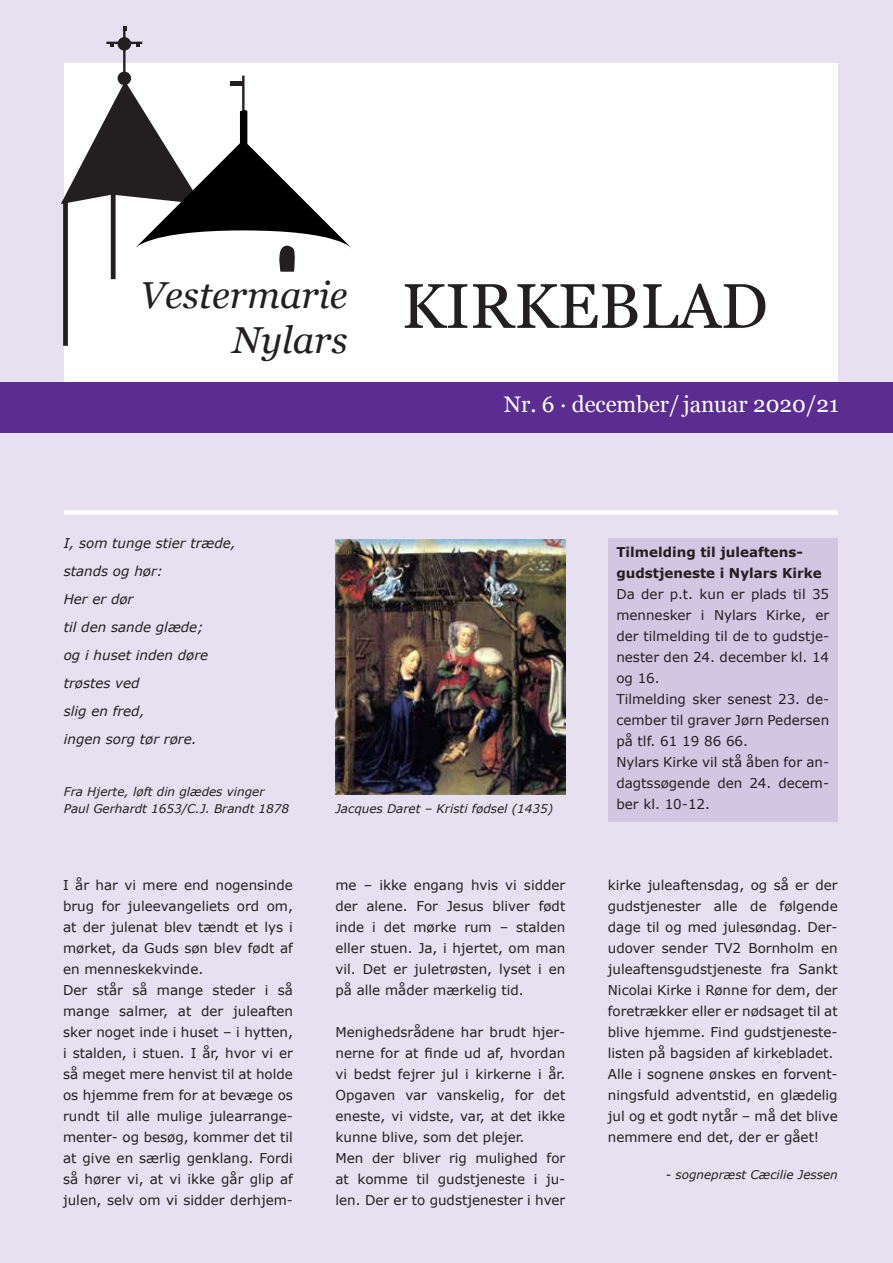
<style>
.page{position:relative;width:893px;height:1263px;background:#e6e0f0}
.page>*{position:absolute;margin:0;border:0;box-sizing:border-box;transform-origin:0 0}
.t1{font:63px "Georgia";color:#231f20}
.t2{font:italic 37.5px/45px "Georgia";color:#231f20;text-align:right}
.t3{font:22.5px "Georgia";color:#fff}
.t4{font:13.5px/21px "Verdana";color:#231f20}
.t5{font:italic 13.5px/28px "Verdana";color:#231f20}
.t6{font:700 13.5px/21px "Verdana";color:#231f20}
.t7{font:italic 12px/16.5px "Verdana";color:#231f20}
</style>
<div class="page">
<div style="left:64px;top:64px;width:774px;height:356px;background:#fff"></div>
<div style="left:0;top:382px;width:893px;height:51px;background:#5c2d91"></div>
<div style="left:111px;top:194px;width:5px;height:85px;background:#231f20"></div>
<div style="left:118px;top:72px;width:13px;height:13px;background:#231f20;border-radius:50%"></div>
<div style="left:118px;top:37px;width:13px;height:14px;background:#231f20;border-radius:50%"></div>
<hr style="left:242px;top:76px;width:3px;height:37px;background:#231f20">
<hr style="left:123px;top:30px;width:3px;height:51px;background:#231f20">
<svg style="left:110px;top:44px;width:4px;height:3px"></svg>
<svg style="left:136px;top:44px;width:4px;height:3px"></svg>
<svg style="left:123px;top:26px;width:3px;height:4px"></svg>
<hr style="left:106px;top:42px;width:36px;height:2px;background:#231f20">
<svg style="left:61px;top:81px;width:291px;height:191px"></svg>
<div style="left:63px;top:201px;width:5px;height:145px;background:#231f20"></div>
<div style="left:64px;top:510px;width:774px;height:5px;background:#fff"></div>
<img style="left:335px;top:539px;width:230px;height:255px">
<div style="left:608px;top:538px;width:230px;height:284px;background:#d1c7e3"></div>
<h2 class="t2" style="left:140px;top:271px;width:209px">Vestermarie<br>Nylars</h2>
<h1 class="t1" style="left:402px;top:260px;width:368px">KIRKEBLAD</h1>
<h3 class="t3" style="left:504px;top:388px;width:336px">Nr. 6 · december/ januar 2020/21</h3>
<p class="t5" style="left:64px;top:529px;width:174px">I, som tunge stier træde, stands og hør:<br>Her er dør<br>til den sande glæde;<br>og i huset inden døre trøstes ved<br>slig en fred,<br>ingen sorg tør røre.</p>
<p class="t7" style="left:64px;top:784px;width:227px">Fra Hjerte, løft din glædes vinger<br>Paul Gerhardt 1653/C.J. Brandt 1878</p>
<p class="t7" style="left:335px;top:801px;width:219px">Jacques Daret – Kristi fødsel (1435)</p>
<p class="t4" style="left:63px;top:874px;width:231px">I år har vi mere end nogensinde brug for juleevangeliets ord om, at der julenat blev tændt et lys i mørket, da Guds søn blev født af en menneskekvinde.<br>Der står så mange steder i så mange salmer, at der juleaften sker noget inde i huset – i hytten, i stalden, i stuen. I år, hvor vi er så meget mere henvist til at holde os hjemme frem for at bevæge os rundt til alle mulige julearrange&shy;menter- og besøg, kommer det til at give en særlig genklang. Fordi så hører vi, at vi ikke går glip af julen, selv om vi sidder derhjem-</p>
<p class="t4" style="left:335px;top:874px;width:231px;text-align:justify">me – ikke engang hvis vi sidder der alene. For Jesus bliver født inde i det mørke rum – stalden eller stuen. Ja, i hjertet, om man vil. Det er juletrøsten, lyset i en på alle måder mærkelig tid.</p>
<p class="t4" style="left:335px;top:1021px;width:231px">Menighedsrådene har brudt hjer&shy;nerne for at finde ud af, hvordan vi bedst fejrer jul i kirkerne i år.<br>Opgaven var vanskelig, for det eneste, vi vidste, var, at det ikke kunne blive, som det plejer.<br>Men der bliver rig mulighed for at komme til gudstjeneste i ju&shy;len. Der er to gudstjenester i hver</p>
<p class="t6" style="left:616px;top:541px;width:207px">Tilmelding til juleaftens&shy;gudstjeneste i Nylars Kirke</p>
<p class="t4" style="left:616px;top:584px;width:214px">Da der p.t. kun er plads til 35 mennesker i Nylars Kirke, er der tilmelding til de to gudstje&shy;nester den 24. december kl. 14 og 16.<br>Tilmelding sker senest 23. de&shy;cember til graver Jørn Pedersen på tlf. 61 19 86 66.<br>Nylars Kirke vil stå åben for an&shy;dagtssøgende den 24. decem&shy;ber kl. 10-12.</p>
<p class="t4" style="left:608px;top:874px;width:231px">kirke juleaftensdag, og så er der gudstjenester alle de følgende dage til og med julesøndag. Der&shy;udover sender TV2 Bornholm en juleaftensgudstjeneste fra Sankt Nicolai Kirke i Rønne for dem, der foretrækker eller er nødsaget til at blive hjemme. Find gudstjeneste&shy;listen på bagsiden af kirkebladet.<br>Alle i sognene ønskes en forvent&shy;ningsfuld adventstid, en glædelig jul og et godt nytår – må det blive nemmere end det, der er gået!</p>
<p class="t7" style="left:666px;top:1166px;width:173px">- sognepræst Cæcilie Jessen</p>
</div>
